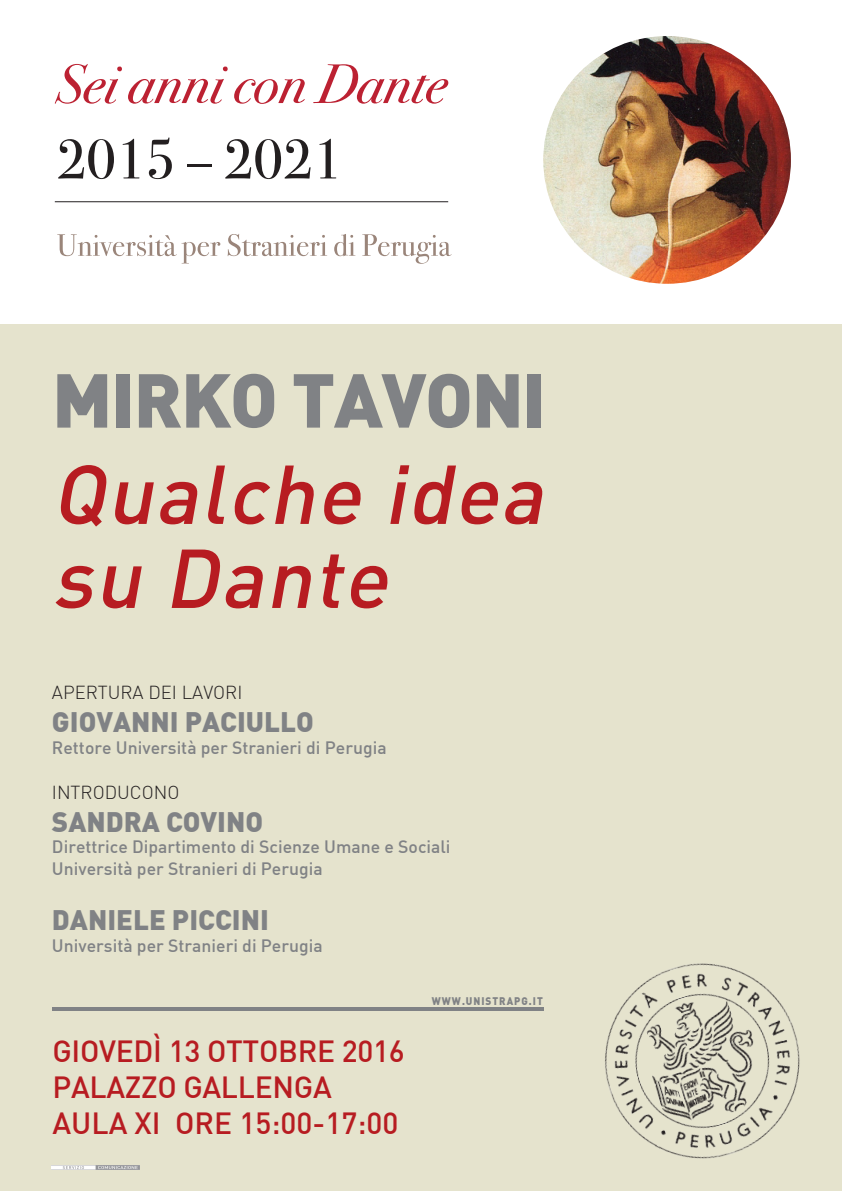
<style>
.page{position:relative;width:842px;height:1191px;background:#fff}
.page>*{position:absolute;margin:0;border:0;box-sizing:border-box;transform-origin:0 0}
.t1{font:italic 500 82px "DIN";color:#b71c21}
.t2{font:900 75px "DIN";letter-spacing:-.02em;color:#808285}
.t3{font:500 30px "DIN";letter-spacing:-.01em;color:#b71c21}
.t4{font:900 27.7px "DIN";color:#808285}
.t5{font:300 18.4px "DIN";color:#231f20}
.t6{font:500 17.6px "DIN";color:#808285}
.t7{font:900 10.8px "DIN";letter-spacing:.1em;color:#808285;scale:.92 1}
</style>
<div class="page">
<div style="left:0;top:324px;width:842px;height:867px;background:#e5e3cd"></div>
<img style="left:52px;top:1165px;width:88px;height:4px">
<svg style="left:55px;top:64px;width:67px;height:40px"></svg>
<svg style="left:128px;top:67px;width:100px;height:37px"></svg>
<svg style="left:234px;top:79px;width:71px;height:25px"></svg>
<svg style="left:313px;top:64px;width:135px;height:40px"></svg>
<svg style="left:58px;top:139px;width:56px;height:40px"></svg>
<svg style="left:123px;top:139px;width:16px;height:39px"></svg>
<svg style="left:149px;top:137px;width:23px;height:42px"></svg>
<hr style="left:187px;top:164px;width:25px;height:3px;background:#231f20">
<svg style="left:225px;top:139px;width:86px;height:40px"></svg>
<svg style="left:319px;top:139px;width:17px;height:39px"></svg>
<svg style="left:57px;top:234px;width:163px;height:29px"></svg>
<svg style="left:228px;top:234px;width:99px;height:22px"></svg>
<svg style="left:334px;top:234px;width:21px;height:22px"></svg>
<svg style="left:362px;top:234px;width:89px;height:30px"></svg>
<img style="left:543px;top:36px;width:248px;height:248px;border-radius:124px">
<hr style="left:55px;top:201px;width:393px;height:1px;background:#231f20">
<hr style="left:52px;top:1007px;width:491px;height:4px;background:#808285">
<img style="left:605px;top:963px;width:195px;height:196px">
<p class="t2" style="left:52px;top:350px;width:496px">MIRKO TAVONI</p>
<p class="t1" style="left:52px;top:442px;width:510px">Qualche idea</p>
<p class="t1" style="left:52px;top:526px;width:355px">su Dante</p>
<p class="t5" style="left:52px;top:681px;width:192px">APERTURA DEI LAVORI</p>
<p class="t4" style="left:52px;top:703px;width:263px">GIOVANNI PACIULLO</p>
<p class="t6" style="left:52px;top:736px;width:336px">Rettore Università per Stranieri di Perugia</p>
<p class="t5" style="left:52px;top:780px;width:129px">INTRODUCONO</p>
<p class="t4" style="left:52px;top:803px;width:213px">SANDRA COVINO</p>
<p class="t6" style="left:52px;top:835px;width:400px">Direttrice Dipartimento di Scienze Umane e Sociali</p>
<p class="t6" style="left:52px;top:857px;width:272px">Università per Stranieri di Perugia</p>
<p class="t4" style="left:52px;top:902px;width:218px">DANIELE PICCINI</p>
<p class="t6" style="left:52px;top:934px;width:272px">Università per Stranieri di Perugia</p>
<p class="t3" style="left:52px;top:1031px;width:354px">GIOVEDÌ 13 OTTOBRE 2016</p>
<p class="t3" style="left:52px;top:1067px;width:281px">PALAZZO GALLENGA</p>
<p class="t3" style="left:52px;top:1103px;width:347px">AULA XI ORE 15:00-17:00</p>
<p class="t7" style="left:432px;top:993px;width:122px">WWW.UNISTRAPG.IT</p>
</div>
